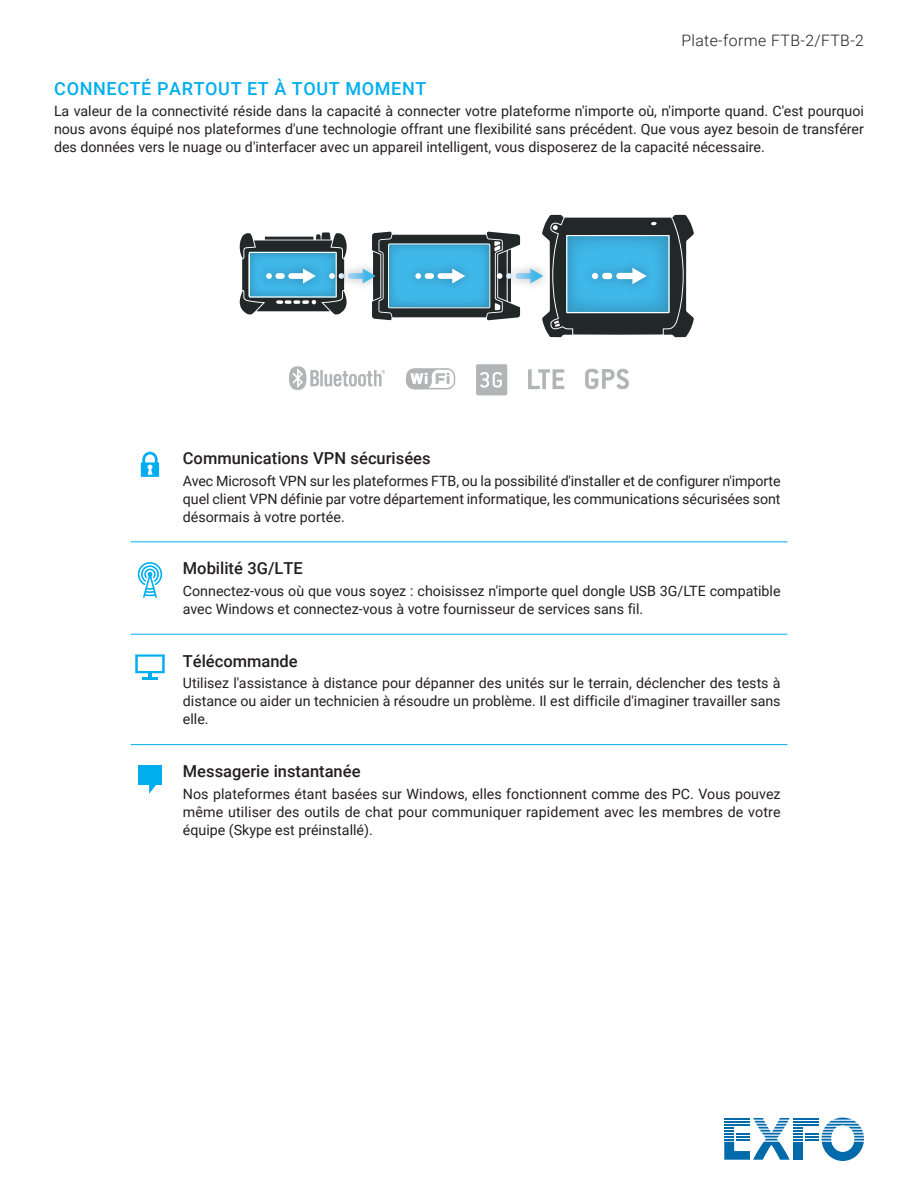
<style>
.page{position:relative;width:918px;height:1188px;background:#fff}
.page>*{position:absolute;margin:0;border:0;box-sizing:border-box;transform-origin:0 0}
.Titre{font:500 18px "Roboto";letter-spacing:.035em;color:#00aeef}
.Sous-titre_1{font:500 16.5px "Roboto";color:#231f20}
.t1{font:300 15.75px "Roboto";letter-spacing:.025em;color:#231f20}
.Texte{font:14.25px/18px "Roboto";color:#231f20;text-align:justify}
</style>
<div class="page">
<svg style="left:724px;top:1118px;width:140px;height:43px"></svg>
<hr style="left:724px;top:1124px;width:26px;height:2px;background:#006aab">
<svg style="left:240px;top:215px;width:454px;height:122px"></svg>
<hr style="left:131px;top:541px;width:45px;height:1px;background:#00aeef">
<hr style="left:176px;top:541px;width:611px;height:1px;background:#00aeef">
<hr style="left:131px;top:634px;width:45px;height:1px;background:#00aeef">
<hr style="left:176px;top:634px;width:611px;height:1px;background:#00aeef">
<hr style="left:131px;top:744px;width:45px;height:1px;background:#00aeef">
<hr style="left:176px;top:744px;width:611px;height:1px;background:#00aeef">
<svg style="left:141px;top:452px;width:18px;height:25px"></svg>
<svg style="left:137px;top:562px;width:26px;height:36px"></svg>
<svg style="left:135px;top:654px;width:30px;height:25px"></svg>
<div style="left:138px;top:765px;width:24px;height:20px;background:#00aeef"></div>
<svg style="left:149px;top:785px;width:7px;height:9px"></svg>
<svg style="left:406px;top:368px;width:49px;height:22px"></svg>
<svg style="left:289px;top:366px;width:96px;height:24px"></svg>
<div style="left:476px;top:364px;width:31px;height:31px;background:#b2b4b6;border-radius:2px"></div>
<svg style="left:480px;top:372px;width:22px;height:16px"></svg>
<svg style="left:585px;top:369px;width:44px;height:20px"></svg>
<svg style="left:528px;top:369px;width:36px;height:20px"></svg>
<p class="t1" style="left:681px;top:30px;width:184px">Plate-forme FTB-2/FTB-2</p>
<p class="Titre" style="left:54px;top:75px;width:374px">CONNECTÉ PARTOUT ET À TOUT MOMENT</p>
<p class="Texte" style="left:54px;top:101px;width:812px">La valeur de la connectivité réside dans la capacité à connecter votre plateforme n'importe où, n'importe quand. C'est pourquoi nous avons équipé nos plateformes d'une technologie offrant une flexibilité sans précédent. Que vous ayez besoin de transférer des données vers le nuage ou d'interfacer avec un appareil intelligent, vous disposerez de la capacité nécessaire.</p>
<p class="Sous-titre_1" style="left:183px;top:447px;width:249px">Communications VPN sécurisées</p>
<p class="Texte" style="left:183px;top:471px;width:599px">Avec Microsoft VPN sur les plateformes FTB, ou la possibilité d'installer et de configurer n'importe quel client VPN définie par votre département informatique, les communications sécurisées sont désormais à votre portée.</p>
<p class="Sous-titre_1" style="left:183px;top:557px;width:122px">Mobilité 3G/LTE</p>
<p class="Texte" style="left:183px;top:581px;width:599px">Connectez-vous où que vous soyez : choisissez n'importe quel dongle USB 3G/LTE compatible avec Windows et connectez-vous à votre fournisseur de services sans fil.</p>
<p class="Sous-titre_1" style="left:183px;top:649px;width:116px">Télécommande</p>
<p class="Texte" style="left:183px;top:674px;width:599px">Utilisez l'assistance à distance pour dépanner des unités sur le terrain, déclencher des tests à distance ou aider un technicien à résoudre un problème. Il est difficile d'imaginer travailler sans elle.</p>
<p class="Sous-titre_1" style="left:183px;top:760px;width:179px">Messagerie instantanée</p>
<p class="Texte" style="left:183px;top:784px;width:599px">Nos plateformes étant basées sur Windows, elles fonctionnent comme des PC. Vous pouvez même utiliser des outils de chat pour communiquer rapidement avec les membres de votre équipe (Skype est préinstallé).</p>
</div>
